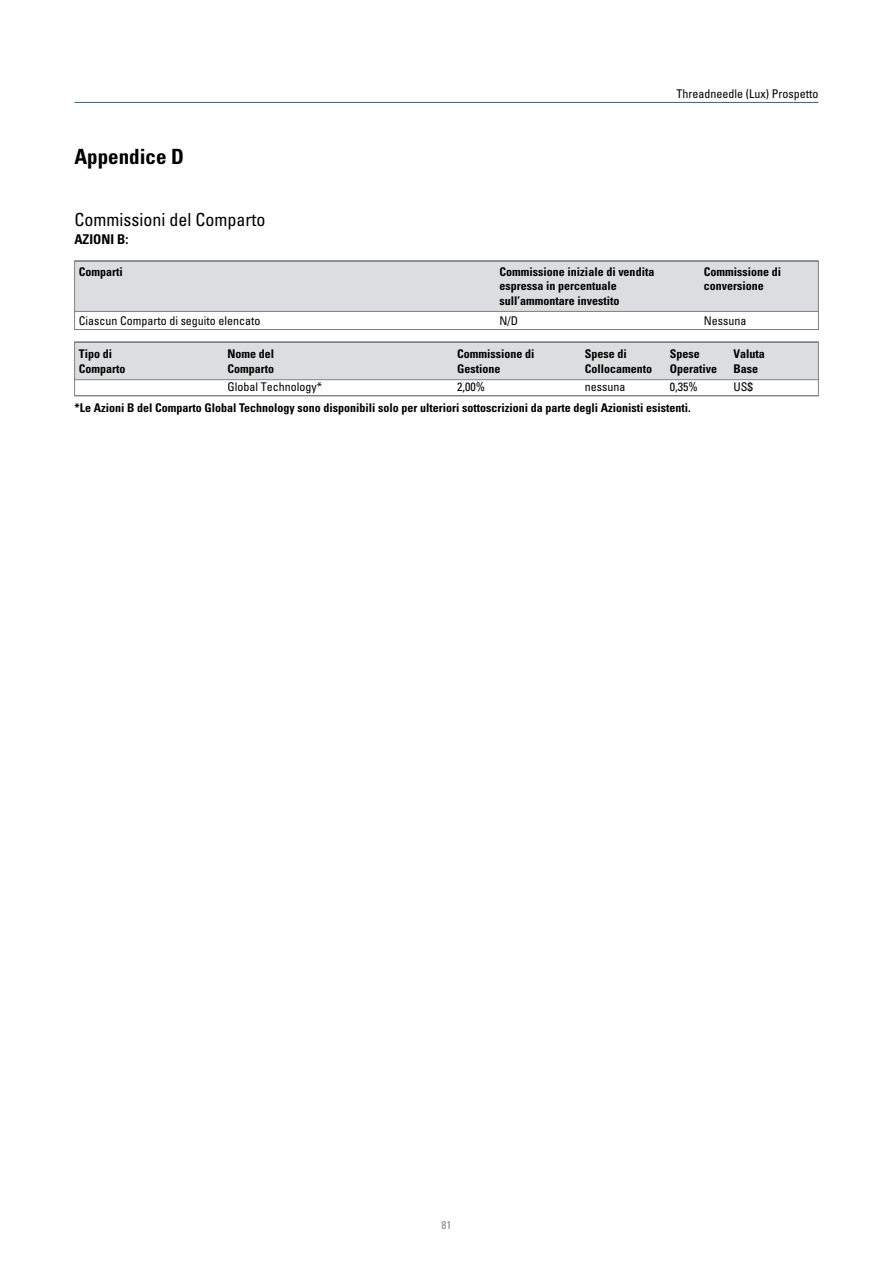
<style>
.page{position:relative;width:893px;height:1263px;background:#fff}
.page>*{position:absolute;margin:0;border:0;box-sizing:border-box;transform-origin:0 0}
.t1{font:700 condensed 21px "Univers LT Std";color:#000}
.t2{font:condensed 18px "Univers LT Std";color:#000}
.t3{font:700 condensed 13.5px "Univers LT Std";color:#000}
.t4{font:700 condensed 12px "Univers LT Std";color:#000}
.t5{font:condensed 12px "Univers LT Std";color:#000}
.t6{font:condensed 11.25px "Univers LT Std";color:#808285}
</style>
<div class="page">
<hr style="left:74px;top:102px;width:745px;height:1px;background:#326490">
<hr style="left:74px;top:260px;width:745px;height:2px;background:#808285">
<div style="left:74px;top:262px;width:745px;height:50px;background:#dcddde"></div>
<hr style="left:74px;top:311px;width:745px;height:1px;background:#808285">
<div style="left:75px;top:343px;width:743px;height:37px;background:#dcddde"></div>
<hr style="left:74px;top:379px;width:745px;height:1px;background:#808285">
<div style="left:74px;top:261px;width:745px;height:69px;border:1px solid #808285"></div>
<div style="left:74px;top:342px;width:745px;height:54px;border:1px solid #808285"></div>
<h1 class="t1" style="left:74px;top:144px;width:111px">Appendice D</h1>
<p class="t5" style="left:677px;top:86px;width:143px">Threadneedle (Lux) Prospetto</p>
<h2 class="t2" style="left:74px;top:208px;width:192px">Commissioni del Comparto</h2>
<p class="t3" style="left:74px;top:231px;width:56px">AZIONI B:</p>
<p class="t4" style="left:79px;top:264px;width:46px">Comparti</p>
<p class="t4" style="left:500px;top:264px;width:156px">Commissione iniziale di vendita</p>
<p class="t4" style="left:704px;top:264px;width:79px">Commissione di</p>
<p class="t4" style="left:500px;top:279px;width:119px">espressa in percentuale</p>
<p class="t4" style="left:704px;top:279px;width:61px">conversione</p>
<p class="t4" style="left:500px;top:293px;width:121px">sull’ammontare investito</p>
<p class="t5" style="left:79px;top:313px;width:183px">Ciascun Comparto di seguito elencato</p>
<p class="t5" style="left:500px;top:313px;width:20px">N/D</p>
<p class="t5" style="left:704px;top:313px;width:44px">Nessuna</p>
<p class="t4" style="left:79px;top:346px;width:35px">Tipo di</p>
<p class="t4" style="left:227px;top:346px;width:48px">Nome del</p>
<p class="t4" style="left:457px;top:346px;width:79px">Commissione di</p>
<p class="t4" style="left:585px;top:346px;width:43px">Spese di</p>
<p class="t4" style="left:670px;top:346px;width:31px">Spese</p>
<p class="t4" style="left:733px;top:346px;width:33px">Valuta</p>
<p class="t4" style="left:79px;top:361px;width:48px">Comparto</p>
<p class="t4" style="left:227px;top:361px;width:48px">Comparto</p>
<p class="t4" style="left:457px;top:361px;width:45px">Gestione</p>
<p class="t4" style="left:585px;top:361px;width:69px">Collocamento</p>
<p class="t4" style="left:670px;top:361px;width:49px">Operative</p>
<p class="t4" style="left:733px;top:361px;width:26px">Base</p>
<p class="t5" style="left:228px;top:379px;width:96px">Global Technology*</p>
<p class="t5" style="left:457px;top:379px;width:29px">2,00%</p>
<p class="t5" style="left:585px;top:379px;width:42px">nessuna</p>
<p class="t5" style="left:670px;top:379px;width:29px">0,35%</p>
<p class="t5" style="left:734px;top:379px;width:21px">US$</p>
<p class="t4" style="left:74px;top:400px;width:618px">*Le Azioni B del Comparto Global Technology sono disponibili solo per ulteriori sottoscrizioni da parte degli Azionisti esistenti.</p>
<p class="t6" style="left:441px;top:1217px;width:11px">81</p>
</div>
